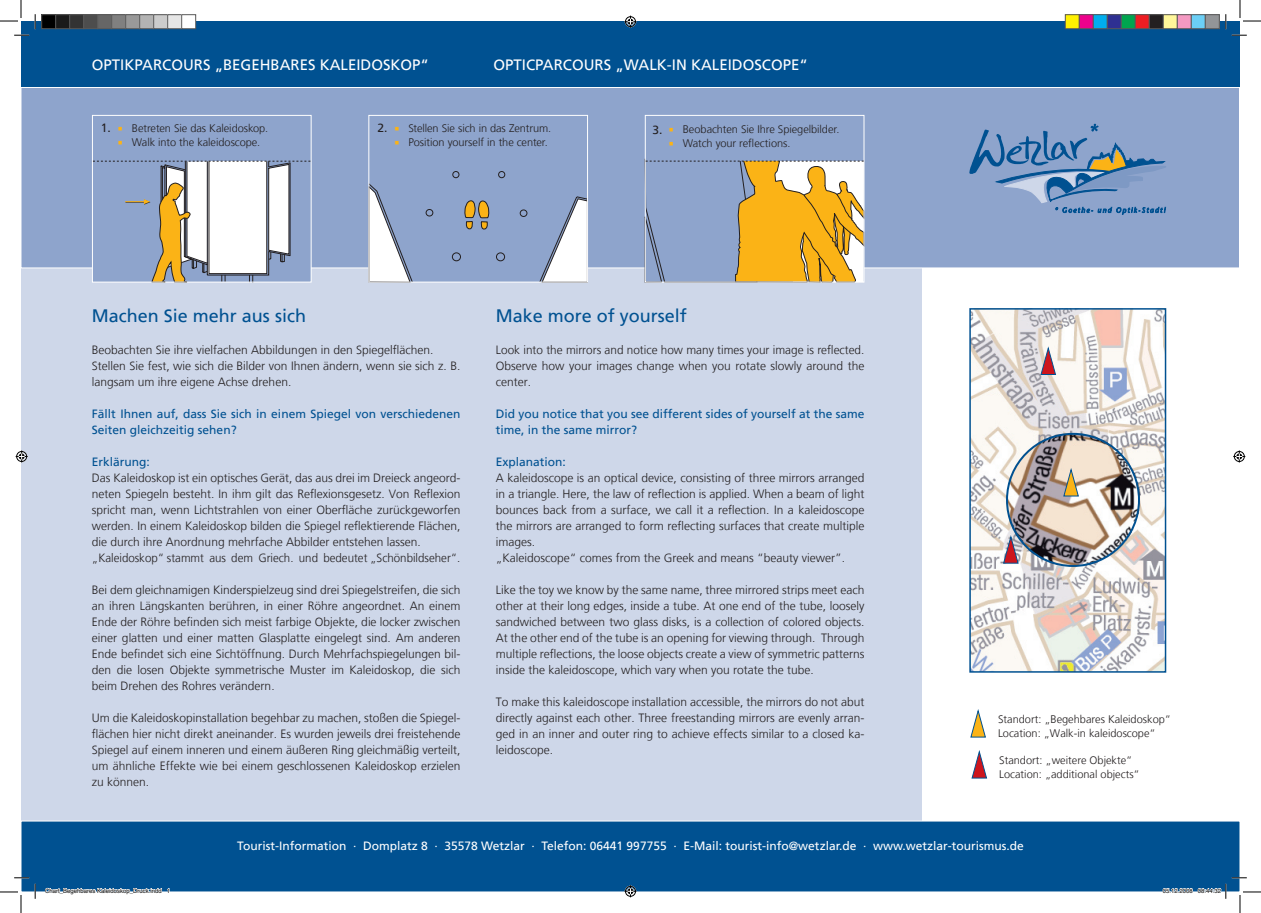
<style>
.page{position:relative;width:1261px;height:913px;background:#fff}
.page>*{position:absolute;margin:0;border:0;box-sizing:border-box;transform-origin:0 0}
.t1{font:18px "Frutiger LT";color:#005191}
.t2{font:15px "Frutiger LT";color:#fff}
.t3{font:300 12px/16px "Frutiger LT";color:#231f20;text-align:justify}
.t4{font:12px/16px "Frutiger LT";color:#005191}
.t5{font:12px "Frutiger LT";color:#fff}
.t6{font:12px "Frutiger LT";color:#231f20}
.t7{font:300 11px/14px "Frutiger LT";color:#231f20}
.t8{font:6px "Helvetica";color:#000}
.s1{font-weight:400;font-size:12px}
.s2{color:#fbb316}
</style>
<div class="page">
<img style="left:972px;top:311px;width:191px;height:358px">
<div style="left:969px;top:308px;width:197px;height:364px;border:2px solid #005191"></div>
<div style="left:21px;top:265px;width:900px;height:555px;background:#ced7e9"></div>
<div style="left:21px;top:87px;width:1218px;height:181px;background:#8ea4cc"></div>
<div style="left:21px;top:820px;width:1219px;height:71px;background:#005191"></div>
<div style="left:21px;top:820px;width:1219px;height:71px;border:1px solid #fff"></div>
<div style="left:21px;top:21px;width:1219px;height:66px;background:#005191"></div>
<div style="left:92px;top:115px;width:220px;height:167px;border:1px solid #fff"></div>
<svg style="left:368px;top:171px;width:220px;height:112px"></svg>
<div style="left:368px;top:115px;width:220px;height:167px;border:1px solid #fff"></div>
<svg style="left:93px;top:161px;width:217px;height:122px"></svg>
<svg style="left:645px;top:158px;width:219px;height:125px"></svg>
<svg style="left:970px;top:709px;width:16px;height:29px"></svg>
<svg style="left:969px;top:123px;width:197px;height:92px"></svg>
<svg style="left:971px;top:750px;width:17px;height:29px"></svg>
<svg style="left:1040px;top:344px;width:17px;height:31px"></svg>
<svg style="left:1002px;top:533px;width:17px;height:31px"></svg>
<svg style="left:1062px;top:466px;width:17px;height:31px"></svg>
<svg style="left:14px;top:35px;width:15px;height:1px"></svg>
<svg style="left:1232px;top:35px;width:15px;height:1px"></svg>
<svg style="left:14px;top:876px;width:15px;height:2px"></svg>
<svg style="left:35px;top:14px;width:1px;height:15px"></svg>
<svg style="left:35px;top:883px;width:1px;height:15px"></svg>
<svg style="left:1225px;top:14px;width:2px;height:15px"></svg>
<svg style="left:0;top:0;width:22px;height:22px"></svg>
<svg style="left:0;top:891px;width:22px;height:21px"></svg>
<svg style="left:1239px;top:0;width:22px;height:22px"></svg>
<svg style="left:624px;top:16px;width:12px;height:12px"></svg>
<svg style="left:624px;top:885px;width:12px;height:12px"></svg>
<svg style="left:16px;top:450px;width:12px;height:12px"></svg>
<svg style="left:1233px;top:450px;width:12px;height:12px"></svg>
<div style="left:42px;top:15px;width:14px;height:14px;background:#000"></div>
<div style="left:41px;top:14px;width:15px;height:15px;border:1px solid #595959"></div>
<div style="left:56px;top:15px;width:14px;height:14px;background:#1a1a1a"></div>
<div style="left:55px;top:14px;width:15px;height:15px;border:1px solid #595959"></div>
<div style="left:70px;top:15px;width:14px;height:14px;background:#333"></div>
<div style="left:69px;top:14px;width:15px;height:15px;border:1px solid #595959"></div>
<div style="left:84px;top:15px;width:14px;height:14px;background:#4d4d4d"></div>
<div style="left:83px;top:14px;width:15px;height:15px;border:1px solid #595959"></div>
<div style="left:98px;top:15px;width:14px;height:14px;background:#666"></div>
<div style="left:97px;top:14px;width:15px;height:15px;border:1px solid #595959"></div>
<div style="left:112px;top:15px;width:14px;height:14px;background:#808080"></div>
<div style="left:111px;top:14px;width:15px;height:15px;border:1px solid #595959"></div>
<div style="left:126px;top:15px;width:14px;height:14px;background:#999"></div>
<div style="left:125px;top:14px;width:15px;height:15px;border:1px solid #595959"></div>
<div style="left:140px;top:15px;width:14px;height:14px;background:#b3b3b3"></div>
<div style="left:139px;top:14px;width:15px;height:15px;border:1px solid #595959"></div>
<div style="left:154px;top:15px;width:14px;height:14px;background:#ccc"></div>
<div style="left:153px;top:14px;width:15px;height:15px;border:1px solid #595959"></div>
<div style="left:168px;top:15px;width:14px;height:14px;background:#e6e6e6"></div>
<div style="left:167px;top:14px;width:15px;height:15px;border:1px solid #595959"></div>
<div style="left:182px;top:15px;width:14px;height:14px;background:#fff"></div>
<div style="left:181px;top:14px;width:15px;height:15px;border:1px solid #595959"></div>
<div style="left:1065px;top:15px;width:14px;height:14px;background:#fff101"></div>
<div style="left:1065px;top:14px;width:15px;height:15px;border:1px solid #595959"></div>
<div style="left:1079px;top:15px;width:14px;height:14px;background:#ed028c"></div>
<div style="left:1079px;top:14px;width:15px;height:15px;border:1px solid #595959"></div>
<div style="left:1093px;top:15px;width:14px;height:14px;background:#00aeef"></div>
<div style="left:1093px;top:14px;width:15px;height:15px;border:1px solid #595959"></div>
<div style="left:1107px;top:15px;width:14px;height:14px;background:#2e3092"></div>
<div style="left:1107px;top:14px;width:15px;height:15px;border:1px solid #595959"></div>
<div style="left:1121px;top:15px;width:14px;height:14px;background:#00a54f"></div>
<div style="left:1121px;top:14px;width:15px;height:15px;border:1px solid #595959"></div>
<div style="left:1135px;top:15px;width:14px;height:14px;background:#ee1d23"></div>
<div style="left:1135px;top:14px;width:15px;height:15px;border:1px solid #595959"></div>
<div style="left:1149px;top:15px;width:14px;height:14px;background:#231f20"></div>
<div style="left:1149px;top:14px;width:15px;height:15px;border:1px solid #595959"></div>
<div style="left:1163px;top:15px;width:14px;height:14px;background:#fff79a"></div>
<div style="left:1163px;top:14px;width:15px;height:15px;border:1px solid #595959"></div>
<div style="left:1177px;top:15px;width:14px;height:14px;background:#f499c2"></div>
<div style="left:1177px;top:14px;width:15px;height:15px;border:1px solid #595959"></div>
<div style="left:1191px;top:15px;width:14px;height:14px;background:#6bcff6"></div>
<div style="left:1191px;top:14px;width:15px;height:15px;border:1px solid #595959"></div>
<div style="left:1205px;top:15px;width:14px;height:14px;background:#939598"></div>
<div style="left:1205px;top:14px;width:15px;height:15px;border:1px solid #595959"></div>
<svg style="left:45px;top:887px;width:124px;height:5px"></svg>
<svg style="left:1162px;top:876px;width:99px;height:36px"></svg>
<p class="t2" style="left:92px;top:56px;width:339px">opti kparcours „Bege hbares Kalei doskop“</p>
<p class="t2" style="left:493px;top:56px;width:316px">Opti cparcours „Walk-i n kalei doscope “</p>
<p class="t6" style="left:101px;top:121px;width:12px">1.</p>
<p class="t7" style="left:377px;top:121px;width:175px"><span class="s1">2.</span> <span class="s2">○</span> Stellen Sie sich in das Zentrum.</p>
<p class="t7" style="left:394px;top:135px;width:155px"><span class="s2">○</span> Position yourself in the center.</p>
<p class="t7" style="left:118px;top:121px;width:152px"><span class="s2">○</span> Betreten Sie das Kaleidoskop.</p>
<p class="t7" style="left:118px;top:135px;width:144px"><span class="s2">○</span> Walk into the kaleidoscope.</p>
<p class="t7" style="left:653px;top:122px;width:188px"><span class="s1">3.</span> <span class="s2">○</span> Beobachten Sie Ihre Spiegelbilder.</p>
<p class="t7" style="left:669px;top:136px;width:123px"><span class="s2">○</span> Watch your reflections.</p>
<h1 class="t1" style="left:92px;top:305px;width:216px">Machen Sie mehr aus sich</h1>
<p class="t3" style="left:92px;top:341px;width:370px;text-align:left">Beobachten Sie ihre vielfachen Abbildungen in den Spiegelflächen.<br>Stellen Sie fest, wie sich die Bilder von Ihnen ändern, wenn sie sich z. B. langsam um ihre eigene Achse drehen.</p>
<p class="t4" style="left:92px;top:405px;width:370px">Fällt Ihnen auf, dass Sie sich in einem Spiegel von verschiedenen<br>Seiten gleichzeitig sehen?</p>
<p class="t4" style="left:92px;top:453px;width:60px">Erklärung:</p>
<p class="t3" style="left:92px;top:469px;width:370px;text-align:left">Das Kaleidoskop ist ein optisches Gerät, das aus drei im Dreieck angeord&shy;neten Spiegeln besteht. In ihm gilt das Reflexionsgesetz. Von Reflexion spricht man, wenn Lichtstrahlen von einer Oberfläche zurückgeworfen werden. In einem Kaleidoskop bilden die Spiegel reflektierende Flächen, die durch ihre Anordnung mehrfache Abbilder entstehen lassen. „Kaleidoskop“ stammt aus dem Griech. und bedeutet „Schönbildseher“.</p>
<p class="t3" style="left:92px;top:581px;width:370px">Bei dem gleichnamigen Kinderspielzeug sind drei Spiegelstreifen, die sich an ihren Längskanten berühren, in einer Röhre angeordnet. An einem Ende der Röhre befinden sich meist farbige Objekte, die locker zwischen einer glatten und einer matten Glasplatte eingelegt sind. Am anderen Ende befindet sich eine Sichtöffnung. Durch Mehrfachspiegelungen bil&shy;den die losen Objekte symmetrische Muster im Kaleidoskop, die sich beim Drehen des Rohres verändern.</p>
<p class="t3" style="left:92px;top:709px;width:370px">Um die Kaleidoskopinstallation begehbar zu machen, stoßen die Spiegel&shy;flächen hier nicht direkt aneinander. Es wurden jeweils drei freistehende Spiegel auf einem inneren und einem äußeren Ring gleichmäßig verteilt, um ähnliche Effekte wie bei einem geschlossenen Kaleidoskop erzielen zu können.</p>
<h1 class="t1" style="left:496px;top:305px;width:193px">Make more of yourself</h1>
<p class="t3" style="left:496px;top:341px;width:370px">Look into the mirrors and notice how many times your image is reflected.<br>Observe how your images change when you rotate slowly around the center.</p>
<p class="t4" style="left:496px;top:405px;width:370px">Did you notice that you see different sides of yourself at the same time, in the same mirror?</p>
<p class="t4" style="left:496px;top:453px;width:72px">Explanation:</p>
<p class="t3" style="left:496px;top:469px;width:370px;text-align:left">A kaleidoscope is an optical device, consisting of three mirrors arranged in a triangle. Here, the law of reflection is applied. When a beam of light bounces back from a surface, we call it a reflection. In a kaleidoscope the mirrors are arranged to form reflecting surfaces that create multiple images.<br>„Kaleidoscope“ comes from the Greek and means “beauty viewer”.</p>
<p class="t3" style="left:496px;top:581px;width:370px">Like the toy we know by the same name, three mirrored strips meet each other at their long edges, inside a tube. At one end of the tube, loosely sandwiched between two glass disks, is a collection of colored objects.<br>At the other end of the tube is an opening for viewing through. Through multiple reflections, the loose objects create a view of symmetric patterns inside the kaleidoscope, which vary when you rotate the tube.</p>
<p class="t3" style="left:496px;top:693px;width:370px">To make this kaleidoscope installation accessible, the mirrors do not abut directly against each other. Three freestanding mirrors are evenly arran&shy;ged in an inner and outer ring to achieve effects similar to a closed ka&shy;leidoscope.</p>
<p class="t7" style="left:998px;top:712px;width:174px">Standort: „Begehbares Kaleidoskop“<br>Location: „Walk-in kaleidoscope“</p>
<p class="t7" style="left:999px;top:753px;width:142px">Standort: „weitere Objekte“<br>Location: „additional objects“</p>
<p class="t5" style="left:237px;top:838px;width:788px">Tourist-Information · Domplatz 8 · 35578 Wetzlar · Telefon: 06441 997755 · E-Mail: tourist-info@wetzlar.de · www.wetzlar-tourismus.de</p>
<p class="t8" style="left:45px;top:886px;width:127px">Chart_Begehbares Kaleidoskop_Druck.indd 1</p>
<p class="t8" style="left:1163px;top:886px;width:60px">05.12.2008 08:44:32</p>
</div>
